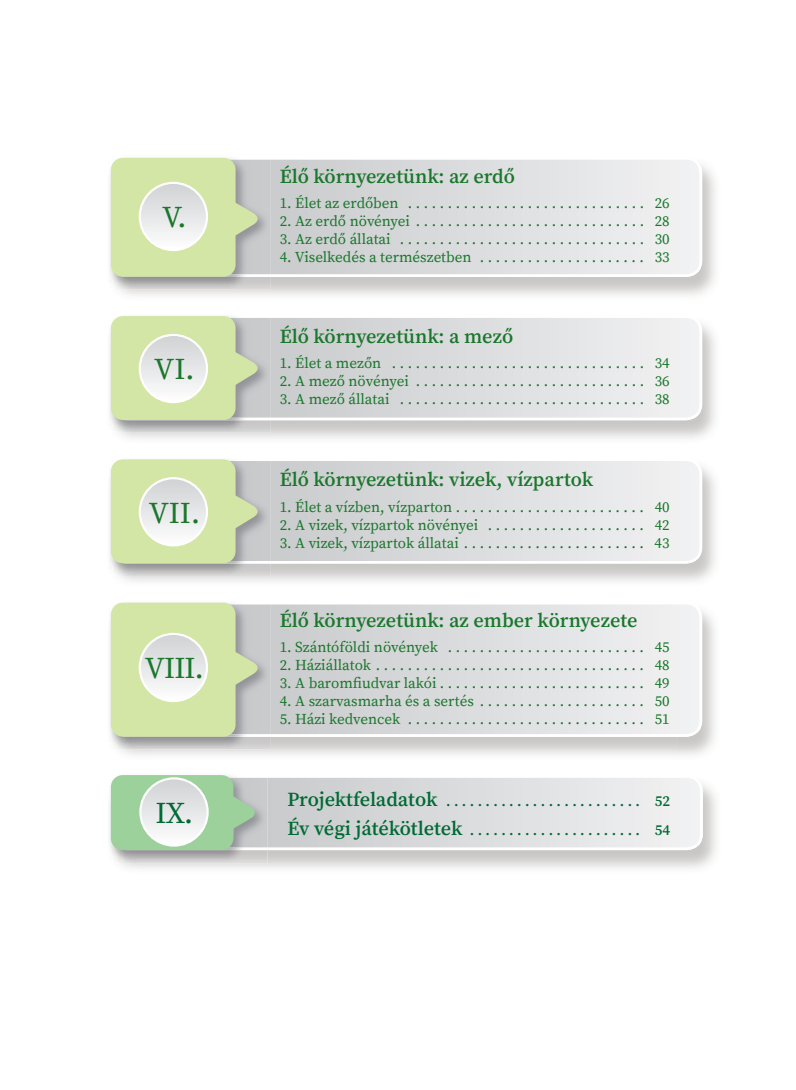
<style>
.page{position:relative;width:796px;height:1090px;background:#fff}
.page>*{position:absolute;margin:0;border:0;box-sizing:border-box;transform-origin:0 0}
.t1{font:30px "Source Serif Pro";letter-spacing:-.015em;color:#1a772c}
.t2{font:30px "Source Serif Pro";color:#006a35}
.t3{font:600 20px "Source Serif Pro";color:#1a772c}
.t4{font:15px "Source Serif Pro";color:#1a772c}
.t5{font:600 15px/28.8px "Source Serif Pro";color:#006a35}
.s1{font-size:20px}
</style>
<div class="page">
<img style="left:120px;top:165px;width:595px;height:131px">
<svg style="left:270px;top:159px;width:432px;height:118px"></svg>
<img style="left:109px;top:169px;width:161px;height:121px">
<img style="left:121px;top:157px;width:149px;height:120px">
<svg style="left:111px;top:158px;width:147px;height:119px"></svg>
<div style="left:139px;top:182px;width:69px;height:69px;background:#fff;border-radius:50%"></div>
<div style="left:141px;top:184px;width:65px;height:65px;background:linear-gradient(to bottom,#d1d2d5,#fdfdfe);border-radius:33px"></div>
<img style="left:678px;top:611px;width:37px;height:145px">
<svg style="left:270px;top:604px;width:432px;height:133px"></svg>
<img style="left:108px;top:611px;width:162px;height:139px">
<img style="left:119px;top:602px;width:151px;height:135px">
<svg style="left:111px;top:603px;width:147px;height:134px"></svg>
<div style="left:139px;top:633px;width:69px;height:69px;background:#fff;border-radius:50%"></div>
<div style="left:141px;top:635px;width:65px;height:65px;background:linear-gradient(to bottom,#d1d2d5,#fdfdfe);border-radius:33px"></div>
<img style="left:120px;top:324px;width:595px;height:115px">
<svg style="left:270px;top:318px;width:432px;height:102px"></svg>
<img style="left:109px;top:327px;width:161px;height:106px">
<img style="left:258px;top:318px;width:12px;height:102px">
<svg style="left:111px;top:316px;width:147px;height:104px"></svg>
<div style="left:139px;top:334px;width:69px;height:69px;background:#fff;border-radius:50%"></div>
<div style="left:141px;top:336px;width:65px;height:65px;background:linear-gradient(to bottom,#d1d2d5,#fdfdfe);border-radius:33px"></div>
<img style="left:119px;top:467px;width:596px;height:115px">
<svg style="left:270px;top:461px;width:432px;height:102px"></svg>
<img style="left:109px;top:470px;width:161px;height:106px">
<img style="left:258px;top:461px;width:12px;height:102px">
<svg style="left:111px;top:459px;width:147px;height:104px"></svg>
<div style="left:139px;top:477px;width:69px;height:69px;background:#fff;border-radius:50%"></div>
<div style="left:141px;top:479px;width:65px;height:65px;background:linear-gradient(to bottom,#d1d3d5,#fdfdfd);border-radius:33px"></div>
<svg style="left:267px;top:777px;width:436px;height:73px"></svg>
<img style="left:108px;top:784px;width:159px;height:79px">
<img style="left:255px;top:777px;width:12px;height:73px">
<svg style="left:111px;top:775px;width:144px;height:75px"></svg>
<svg style="left:139px;top:777px;width:70px;height:70px"></svg>
<div style="left:141px;top:779px;width:65px;height:65px;background:linear-gradient(to bottom,#d2d3d5,#fcfcfd);border-radius:33px"></div>
<h1 class="t1" style="left:162px;top:200px;width:26px">V.</h1>
<h1 class="t1" style="left:154px;top:352px;width:42px">VI.</h1>
<h1 class="t1" style="left:149px;top:495px;width:53px">VII.</h1>
<h1 class="t1" style="left:145px;top:651px;width:60px">VIII.</h1>
<h1 class="t2" style="left:155px;top:795px;width:39px">IX.</h1>
<h2 class="t3" style="left:280px;top:165px;width:237px">Élő környezetünk: az erdő</h2>
<p class="t4" style="left:280px;top:195px;width:391px">1. Élet az erdőben . . . . . . . . . . . . . . . . . . . . . . . . . . . . . . 26</p>
<p class="t4" style="left:280px;top:213px;width:391px">2. Az erdő növényei . . . . . . . . . . . . . . . . . . . . . . . . . . . . . 28</p>
<p class="t4" style="left:280px;top:231px;width:391px">3. Az erdő állatai . . . . . . . . . . . . . . . . . . . . . . . . . . . . . . . 30</p>
<p class="t4" style="left:280px;top:249px;width:391px">4. Viselkedés a természetben . . . . . . . . . . . . . . . . . . . . . 33</p>
<h2 class="t3" style="left:280px;top:325px;width:235px">Élő környezetünk: a mező</h2>
<p class="t4" style="left:280px;top:354px;width:391px">1. Élet a mezőn . . . . . . . . . . . . . . . . . . . . . . . . . . . . . . . . 34</p>
<p class="t4" style="left:280px;top:372px;width:391px">2. A mező növényei . . . . . . . . . . . . . . . . . . . . . . . . . . . . . 36</p>
<p class="t4" style="left:280px;top:390px;width:391px">3. A mező állatai . . . . . . . . . . . . . . . . . . . . . . . . . . . . . . . 38</p>
<h2 class="t3" style="left:280px;top:468px;width:315px">Élő környezetünk: vizek, vízpartok</h2>
<p class="t4" style="left:280px;top:498px;width:391px">1. Élet a vízben, vízparton . . . . . . . . . . . . . . . . . . . . . . . . 40</p>
<p class="t4" style="left:280px;top:516px;width:391px">2. A vizek, vízpartok növényei . . . . . . . . . . . . . . . . . . . . 42</p>
<p class="t4" style="left:280px;top:534px;width:391px">3. A vizek, vízpartok állatai . . . . . . . . . . . . . . . . . . . . . . . 43</p>
<h2 class="t3" style="left:280px;top:608px;width:359px">Élő környezetünk: az ember környezete</h2>
<p class="t4" style="left:280px;top:638px;width:391px">1. Szántóföldi növények . . . . . . . . . . . . . . . . . . . . . . . . . 45</p>
<p class="t4" style="left:280px;top:656px;width:391px">2. Háziállatok . . . . . . . . . . . . . . . . . . . . . . . . . . . . . . . . . . 48</p>
<p class="t4" style="left:280px;top:674px;width:391px">3. A baromfiudvar lakói . . . . . . . . . . . . . . . . . . . . . . . . . . 49</p>
<p class="t4" style="left:280px;top:692px;width:391px">4. A szarvasmarha és a sertés . . . . . . . . . . . . . . . . . . . . . 50</p>
<p class="t4" style="left:280px;top:710px;width:391px">5. Házi kedvencek . . . . . . . . . . . . . . . . . . . . . . . . . . . . . . 51</p>
<p class="t5" style="left:287px;top:788px;width:384px"><span class="s1">Projektfeladatok</span> . . . . . . . . . . . . . . . . . . . . . . . . . 52<br><span class="s1">Év végi játékötletek</span> . . . . . . . . . . . . . . . . . . . . . . 54</p>
</div>
